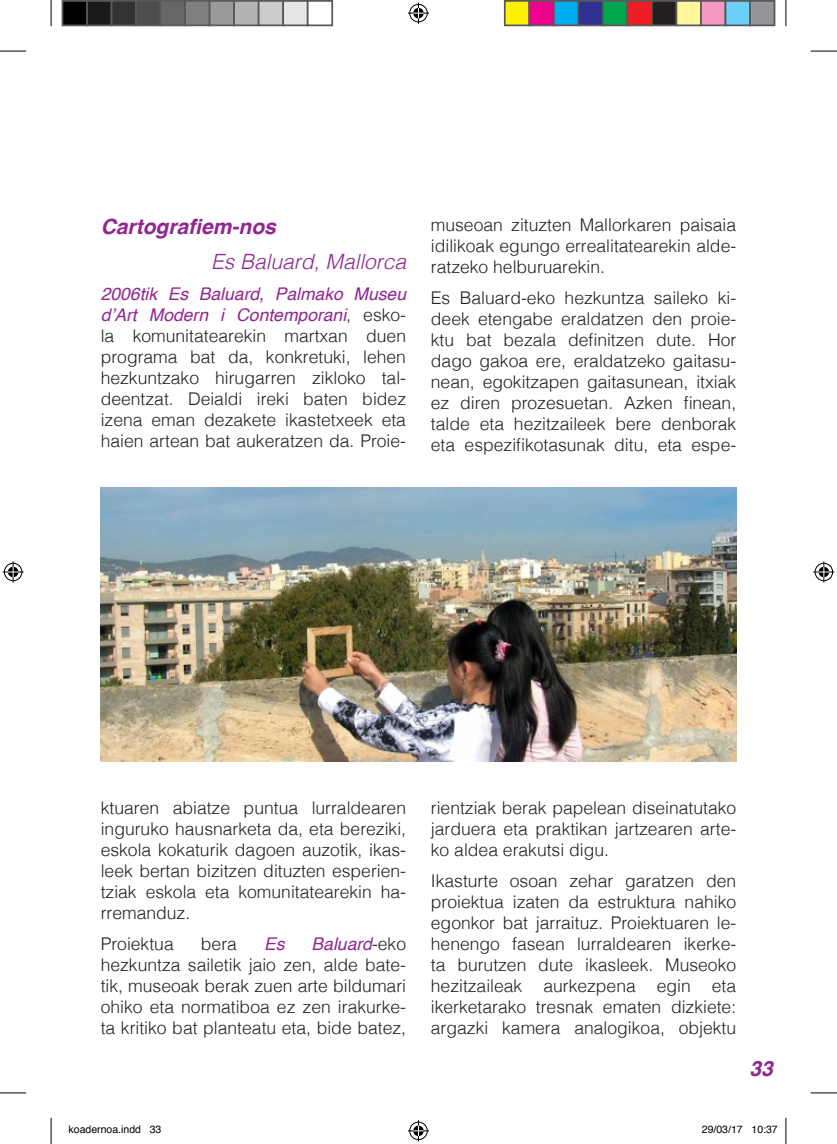
<style>
.page{position:relative;width:837px;height:1144px;background:#fff}
.page>*{position:absolute;margin:0;border:0;box-sizing:border-box;transform-origin:0 0}
.t1{font:italic 700 21px "Helvetica";color:#90268f}
.t2{font:italic 300 21px "Helvetica";color:#90268f}
.t3{font:300 17.5px/21px "Helvetica";color:#231f20;text-align:justify}
.t4{font:italic 17.5px "Helvetica";color:#90268f}
.t5{font:10.5px "Helvetica";color:#000}
.s1{font-weight:400;font-style:italic;color:#90268f}
</style>
<div class="page">
<img style="left:101px;top:488px;width:635px;height:273px">
<svg style="left:0;top:51px;width:26px;height:1px"></svg>
<svg style="left:810px;top:51px;width:26px;height:1px"></svg>
<svg style="left:0;top:1092px;width:26px;height:1px"></svg>
<svg style="left:810px;top:1092px;width:26px;height:1px"></svg>
<svg style="left:51px;top:0;width:1px;height:26px"></svg>
<svg style="left:51px;top:1118px;width:1px;height:26px"></svg>
<svg style="left:785px;top:0;width:1px;height:26px"></svg>
<svg style="left:785px;top:1118px;width:1px;height:26px"></svg>
<svg style="left:408px;top:3px;width:21px;height:21px"></svg>
<svg style="left:408px;top:1120px;width:21px;height:21px"></svg>
<svg style="left:3px;top:561px;width:21px;height:21px"></svg>
<svg style="left:813px;top:561px;width:21px;height:21px"></svg>
<div style="left:62px;top:1px;width:25px;height:24px;background:#000"></div>
<div style="left:62px;top:0;width:26px;height:26px;border:2px solid #595959"></div>
<div style="left:87px;top:1px;width:24px;height:24px;background:#1a1a1a"></div>
<div style="left:86px;top:0;width:26px;height:26px;border:2px solid #595959"></div>
<div style="left:111px;top:1px;width:25px;height:24px;background:#333"></div>
<div style="left:111px;top:0;width:26px;height:26px;border:2px solid #595959"></div>
<div style="left:136px;top:1px;width:24px;height:24px;background:#4d4d4d"></div>
<div style="left:135px;top:0;width:26px;height:26px;border:2px solid #595959"></div>
<div style="left:160px;top:1px;width:25px;height:24px;background:#666"></div>
<div style="left:160px;top:0;width:26px;height:26px;border:2px solid #595959"></div>
<div style="left:185px;top:1px;width:24px;height:24px;background:#808080"></div>
<div style="left:184px;top:0;width:26px;height:26px;border:2px solid #595959"></div>
<div style="left:209px;top:1px;width:25px;height:24px;background:#999"></div>
<div style="left:209px;top:0;width:26px;height:26px;border:2px solid #595959"></div>
<div style="left:234px;top:1px;width:24px;height:24px;background:#b3b3b3"></div>
<div style="left:233px;top:0;width:26px;height:26px;border:2px solid #595959"></div>
<div style="left:258px;top:1px;width:25px;height:24px;background:#ccc"></div>
<div style="left:258px;top:0;width:26px;height:26px;border:2px solid #595959"></div>
<div style="left:283px;top:1px;width:24px;height:24px;background:#e6e6e6"></div>
<div style="left:282px;top:0;width:26px;height:26px;border:2px solid #595959"></div>
<div style="left:307px;top:0;width:26px;height:26px;border:2px solid #595959"></div>
<div style="left:504px;top:1px;width:25px;height:24px;background:#fff101"></div>
<div style="left:503px;top:0;width:27px;height:26px;border:2px solid #595959"></div>
<div style="left:529px;top:1px;width:24px;height:24px;background:#ed028c"></div>
<div style="left:528px;top:0;width:26px;height:26px;border:2px solid #595959"></div>
<div style="left:553px;top:1px;width:25px;height:24px;background:#00aeef"></div>
<div style="left:552px;top:0;width:27px;height:26px;border:2px solid #595959"></div>
<div style="left:578px;top:1px;width:24px;height:24px;background:#2e3092"></div>
<div style="left:577px;top:0;width:26px;height:26px;border:2px solid #595959"></div>
<div style="left:602px;top:1px;width:25px;height:24px;background:#00a54f"></div>
<div style="left:601px;top:0;width:27px;height:26px;border:2px solid #595959"></div>
<div style="left:627px;top:1px;width:24px;height:24px;background:#ee1d23"></div>
<div style="left:626px;top:0;width:26px;height:26px;border:2px solid #595959"></div>
<div style="left:651px;top:1px;width:25px;height:24px;background:#231f20"></div>
<div style="left:650px;top:0;width:27px;height:26px;border:2px solid #595959"></div>
<div style="left:676px;top:1px;width:24px;height:24px;background:#fff79a"></div>
<div style="left:675px;top:0;width:26px;height:26px;border:2px solid #595959"></div>
<div style="left:700px;top:1px;width:25px;height:24px;background:#f499c2"></div>
<div style="left:699px;top:0;width:27px;height:26px;border:2px solid #595959"></div>
<div style="left:725px;top:1px;width:24px;height:24px;background:#6bcff6"></div>
<div style="left:724px;top:0;width:26px;height:26px;border:2px solid #595959"></div>
<div style="left:749px;top:1px;width:25px;height:24px;background:#939598"></div>
<div style="left:748px;top:0;width:27px;height:26px;border:2px solid #595959"></div>
<p class="t1" style="left:101px;top:210px;width:177px">Cartografiem-nos</p>
<p class="t2" style="left:211px;top:244px;width:196px">Es Baluard, Mallorca</p>
<p class="t3" style="left:101px;top:282px;width:307px"><span class="s1">2006tik Es Baluard, Palmako Museu d’Art Modern i Contemporani</span>, esko&shy;la komunitatearekin martxan duen programa bat da, konkretuki, lehen hezkuntzako hirugarren zikloko tal&shy;deentzat. Deialdi ireki baten bidez izena eman dezakete ikastetxeek eta haien artean bat aukeratzen da. Proie-</p>
<p class="t3" style="left:431px;top:213px;width:307px">museoan zituzten Mallorkaren paisaia idilikoak egungo errealitatearekin alde&shy;ratzeko helburuarekin.</p>
<p class="t3" style="left:431px;top:286px;width:307px">Es Baluard-eko hezkuntza saileko ki&shy;deek etengabe eraldatzen den proie&shy;ktu bat bezala definitzen dute. Hor dago gakoa ere, eraldatzeko gaitasu&shy;nean, egokitzapen gaitasunean, itxiak ez diren prozesuetan. Azken finean, talde eta hezitzaileek bere denborak eta espezifikotasunak ditu, eta espe-</p>
<p class="t3" style="left:101px;top:796px;width:307px">ktuaren abiatze puntua lurraldearen inguruko hausnarketa da, eta bereziki, eskola kokaturik dagoen auzotik, ikas&shy;leek bertan bizitzen dituzten esperien&shy;tziak eskola eta komunitatearekin ha&shy;rremanduz.</p>
<p class="t3" style="left:101px;top:932px;width:74px">Proiektua</p>
<p class="t3" style="left:201px;top:932px;width:37px">bera</p>
<p class="t4" style="left:264px;top:930px;width:22px">Es</p>
<p class="t3" style="left:101px;top:932px;width:307px;text-indent:211px"><span class="s1">Baluard</span>-eko hezkuntza sailetik jaio zen, alde bate&shy;tik, museoak berak zuen arte bildumari ohiko eta normatiboa ez zen irakurke&shy;ta kritiko bat planteatu eta, bide batez,</p>
<p class="t3" style="left:431px;top:796px;width:307px">rientziak berak papelean diseinatutako jarduera eta praktikan jartzearen arte&shy;ko aldea erakutsi digu.</p>
<p class="t3" style="left:431px;top:869px;width:307px">Ikasturte osoan zehar garatzen den proiektua izaten da estruktura nahiko egonkor bat jarraituz. Proiektuaren le&shy;henengo fasean lurraldearen ikerke&shy;ta burutzen dute ikasleek. Museoko hezitzaileak aurkezpena egin eta ikerketarako tresnak ematen dizkiete: argazki kamera analogikoa, objektu</p>
<p class="t1" style="left:749px;top:1051px;width:25px">33</p>
<p class="t5" style="left:69px;top:1122px;width:94px">koadernoa.indd 33</p>
<p class="t5" style="left:701px;top:1122px;width:77px">29/03/17 10:37</p>
</div>
